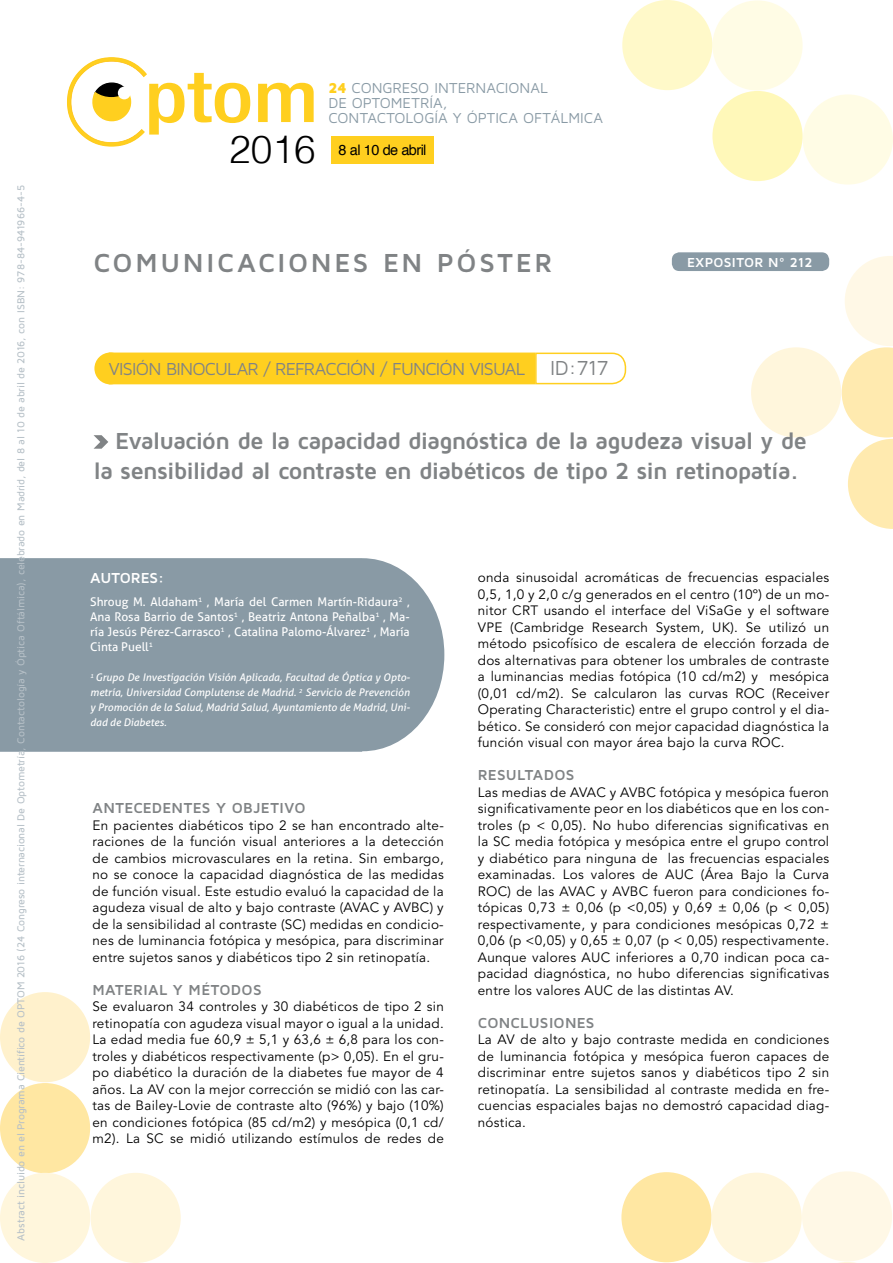
<style>
.page{position:relative;width:893px;height:1263px;background:#fff}
.page>*{position:absolute;margin:0;border:0;box-sizing:border-box;transform-origin:0 0}
.t1{font:300 38.85px "Helvetica";color:#000}
.t2{font:700 27px "Maven Pro";letter-spacing:.095em;color:#808385}
.t3{font:700 24px/30px "Maven Pro";letter-spacing:-.035em;color:#808385}
.t4{font:18px "Maven Pro";letter-spacing:-.045em;color:#808385}
.t5{font:700 15px "Maven Pro";letter-spacing:.015em;color:#808385}
.t6{font:700 15px "Maven Pro";letter-spacing:.005em;color:#fff}
.t7{font:14.85px/14.9px "Maven Pro";letter-spacing:-.005em;color:#899aa5}
.t8{font:14.55px "Helvetica";letter-spacing:-.04em;color:#000}
.t9{font:13.5px/16.5px "Avenir LT Std";letter-spacing:.02em;color:#000;text-align:justify}
.t10{font:700 13.5px "Maven Pro";letter-spacing:.02em;color:#fff}
.t11{font:12px/15px "Aller";color:#fff;text-align:justify}
.t12{font:italic 10.5px/15px "Aller";color:#fff;text-align:justify}
.t13{font:500 10.5px "Maven Pro";letter-spacing:-.015em;color:#b6c0c7}
.s1{font-weight:900;color:#ffcf1f}
.s2{font-size:21px}
</style>
<div class="page">
<div style="left:331px;top:136px;width:103px;height:28px;background:#ffcf1f"></div>
<div style="left:803px;top:94px;width:90px;height:91px;background:#fffce5;border-radius:50%"></div>
<div style="left:622px;top:0;width:90px;height:90px;background:#fff9c9;border-radius:50%"></div>
<div style="left:712px;top:91px;width:91px;height:90px;background:#fff8b9;border-radius:50%"></div>
<div style="left:712px;top:0;width:91px;height:91px;background:#fffce5;border-radius:50%"></div>
<svg style="left:258px;top:83px;width:56px;height:39px"></svg>
<svg style="left:67px;top:57px;width:183px;height:90px"></svg>
<div style="left:802px;top:1171px;width:90px;height:90px;background:#fff8e6;border-radius:50%"></div>
<div style="left:621px;top:1172px;width:91px;height:90px;background:#ffe7a2;border-radius:50%"></div>
<div style="left:712px;top:1172px;width:90px;height:91px;background:#fff6dc;border-radius:50%"></div>
<div style="left:0;top:992px;width:90px;height:90px;background:#fff1cc;border-radius:50%"></div>
<div style="left:0;top:1083px;width:90px;height:90px;background:#ffe7a2;border-radius:50%"></div>
<div style="left:0;top:1173px;width:90px;height:90px;background:#fff6dc;border-radius:50%"></div>
<div style="left:91px;top:1173px;width:90px;height:90px;background:#fff6dc;border-radius:50%"></div>
<svg style="left:842px;top:256px;width:51px;height:273px"></svg>
<div style="left:751px;top:347px;width:90px;height:90px;background:#fff6dc;border-radius:50%"></div>
<div style="left:672px;top:252px;width:157px;height:19px;background:#899aa5;border-radius:8px"></div>
<div style="left:94px;top:352px;width:32px;height:32px;background:#ffcf1f;border-radius:50%"></div>
<div style="left:109px;top:353px;width:426px;height:31px;background:#ffcf1f"></div>
<svg style="left:534px;top:352px;width:93px;height:33px"></svg>
<svg style="left:839px;top:1262px;width:17px;height:1px"></svg>
<svg style="left:94px;top:435px;width:14px;height:14px"></svg>
<div style="left:0;top:558px;width:444px;height:194px;background:#899aa5"></div>
<p class="t13" style="left:14px;top:1240px;width:1057px;rotate:-90deg">Abstract incluido en el Programa Científico de OPTOM 2016 (24 Congreso internacional De Optometría, Contactología y Óptica Oftálmica), celebrado en Madrid, del 8 al 10 de abril de 2016, con ISBN: 978-84-941966-4-5</p>
<p class="t7" style="left:328px;top:80px;width:276px"><span class="s1">24</span> CONGRESO INTERNACIONAL<br>DE OPTOMETRÍA,<br>CONTACTOLOGÍA Y ÓPTICA OFTÁLMICA</p>
<h1 class="t1" style="left:229px;top:118px;width:88px">2016</h1>
<p class="t8" style="left:339px;top:138px;width:89px">8 al 10 de abril</p>
<h2 class="t2" style="left:93px;top:245px;width:308px">comunicaciones EN</h2>
<h2 class="t2" style="left:437px;top:245px;width:117px">PÓSTER</h2>
<h3 class="t4" style="left:109px;top:358px;width:501px">VISIÓN BINOCULAR / REFRACCIÓN / FUNCIÓN VISUAL <span class="s2">I D:717</span></h3>
<p class="t10" style="left:687px;top:254px;width:127px">EXPOSITOR N º 212</p>
<h3 class="t3" style="left:94px;top:424px;width:715px;text-indent:22px">Evaluación de la capacidad diagnóstica de la agudeza visual y de la sensibilidad al contraste en diabéticos de tipo 2 sin retinopatía.</h3>
<p class="t6" style="left:90px;top:568px;width:76px">Autores:</p>
<p class="t11" style="left:90px;top:595px;width:321px">Shroug M. Aldaham<sup>1</sup> , María del Carmen Martín-Ridaura<sup>2</sup> , Ana Rosa Barrio de Santos<sup>1</sup> , Beatriz Antona Peñalba<sup>1</sup> , Ma&shy;ría Jesús Pérez-Carrasco<sup>1</sup> , Catalina Palomo-Álvarez<sup>1</sup> , María Cinta Puell<sup>1</sup></p>
<p class="t12" style="left:90px;top:670px;width:321px"><sup>1</sup> Grupo De Investigación Visión Aplicada, Facultad de Óptica y Opto&shy;metría, Universidad Complutense de Madrid. <sup>2</sup> Servicio de Prevención y Promoción de la Salud, Madrid Salud, Ayuntamiento de Madrid, Uni&shy;dad de Diabetes.</p>
<p class="t5" style="left:92px;top:798px;width:215px">Antecedentes y objetivo</p>
<p class="t9" style="left:92px;top:817px;width:353px">En pacientes diabéticos tipo 2 se han encontrado alte&shy;raciones de la función visual anteriores a la detección de cambios microvasculares en la retina. Sin embargo, no se conoce la capacidad diagnóstica de las medidas de función visual. Este estudio evaluó la capacidad de la agudeza visual de alto y bajo contraste (AVAC y AVBC) y de la sensibilidad al contraste (SC) medidas en condicio&shy;nes de luminancia fotópica y mesópica, para discriminar entre sujetos sanos y diabéticos tipo 2 sin retinopatía.</p>
<p class="t5" style="left:92px;top:980px;width:171px">Material y métodos</p>
<p class="t9" style="left:92px;top:998px;width:353px">Se evaluaron 34 controles y 30 diabéticos de tipo 2 sin retinopatía con agudeza visual mayor o igual a la unidad.<br>La edad media fue 60,9 ± 5,1 y 63,6 ± 6,8 para los con&shy;troles y diabéticos respectivamente (p&gt; 0,05). En el gru&shy;po diabético la duración de la diabetes fue mayor de 4 años. La AV con la mejor corrección se midió con las car&shy;tas de Bailey-Lovie de contraste alto (96%) y bajo (10%) en condiciones fotópica (85 cd/m2) y mesópica (0,1 cd/ m2). La SC se midió utilizando estímulos de redes de</p>
<p class="t9" style="left:478px;top:569px;width:353px">onda sinusoidal acromáticas de frecuencias espaciales 0,5, 1,0 y 2,0 c/g generados en el centro (10º) de un mo&shy;nitor CRT usando el interface del ViSaGe y el software VPE (Cambridge Research System, UK). Se utilizó un método psicofísico de escalera de elección forzada de dos alternativas para obtener los umbrales de contraste a luminancias medias fotópica (10 cd/m2) y mesópica (0,01 cd/m2). Se calcularon las curvas ROC (Receiver Operating Characteristic) entre el grupo control y el dia&shy;bético. Se consideró con mejor capacidad diagnóstica la función visual con mayor área bajo la curva ROC.</p>
<p class="t5" style="left:478px;top:765px;width:98px">Resultados</p>
<p class="t9" style="left:478px;top:784px;width:353px">Las medias de AVAC y AVBC fotópica y mesópica fueron significativamente peor en los diabéticos que en los con&shy;troles (p &lt; 0,05). No hubo diferencias significativas en la SC media fotópica y mesópica entre el grupo control y diabético para ninguna de las frecuencias espaciales examinadas. Los valores de AUC (Área Bajo la Curva ROC) de las AVAC y AVBC fueron para condiciones fo&shy;tópicas 0,73 ± 0,06 (p &lt;0,05) y 0,69 ± 0,06 (p &lt; 0,05) respectivamente, y para condiciones mesópicas 0,72 ± 0,06 (p &lt;0,05) y 0,65 ± 0,07 (p &lt; 0,05) respectivamente.<br>Aunque valores AUC inferiores a 0,70 indican poca ca&shy;pacidad diagnóstica, no hubo diferencias significativas entre los valores AUC de las distintas AV.</p>
<p class="t5" style="left:478px;top:1013px;width:118px">Conclusiones</p>
<p class="t9" style="left:478px;top:1031px;width:353px">La AV de alto y bajo contraste medida en condiciones de luminancia fotópica y mesópica fueron capaces de discriminar entre sujetos sanos y diabéticos tipo 2 sin retinopatía. La sensibilidad al contraste medida en fre&shy;cuencias espaciales bajas no demostró capacidad diag&shy;nóstica.</p>
</div>
